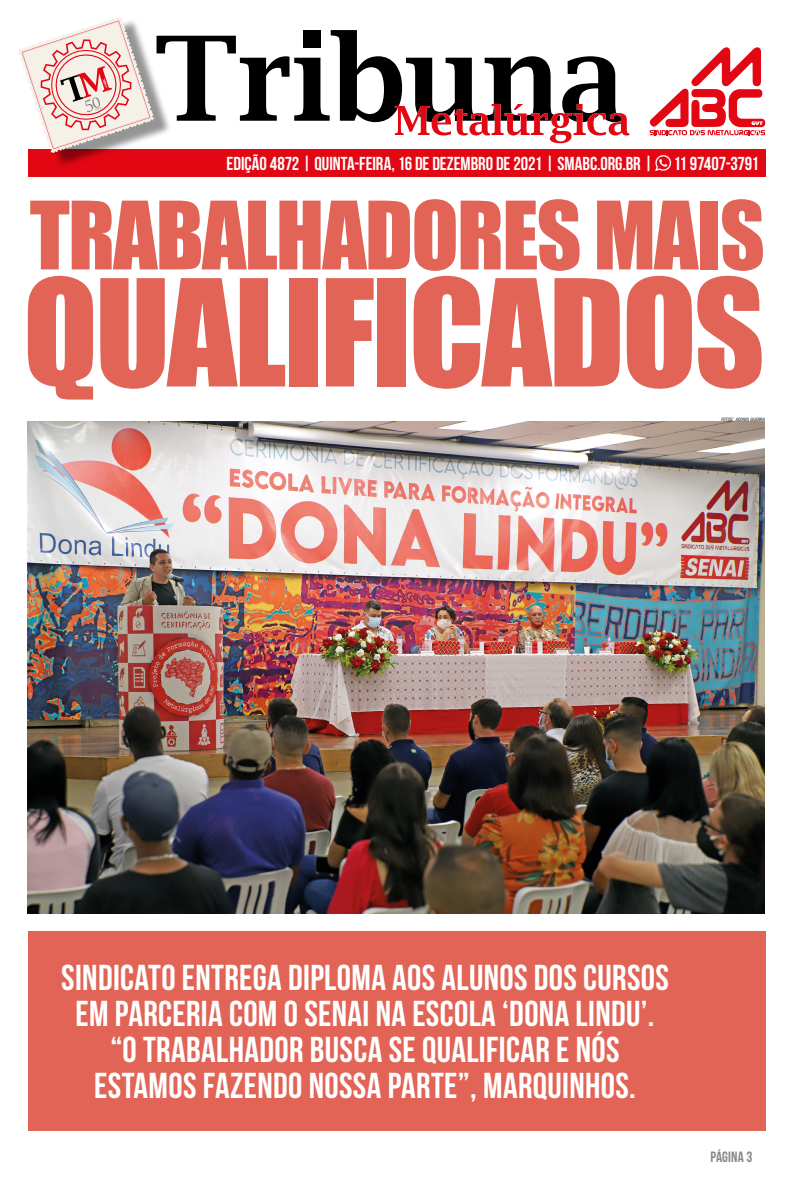
<style>
.page{position:relative;width:794px;height:1191px;background:#fff}
.page>*{position:absolute;margin:0;border:0;box-sizing:border-box;transform-origin:0 0}
.t1{font:137px "Impact";letter-spacing:-.02em;color:#e16456}
.t2{font:87px "Impact";letter-spacing:-.02em;color:#e16456}
.t3{font:36px/36px "Bebas Neue";letter-spacing:.01em;color:#fff;text-align:center}
.t4{font:18.8px "Bebas Neue";letter-spacing:-.005em;color:#fff}
.t5{font:14.9px "Bebas Neue";letter-spacing:.01em;color:#878787}
.t6{font:italic condensed 4.4px "Swiss 721 BT";color:#000}
.s1{font-size:6.2px}
</style>
<div class="page">
<svg style="left:649px;top:47px;width:116px;height:88px"></svg>
<div style="left:28px;top:149px;width:737px;height:27px;background:#e30613"></div>
<div style="left:23px;top:19px;width:149px;height:149px;background:#000;opacity:.42"></div>
<svg style="left:18px;top:16px;width:611px;height:137px"></svg>
<svg style="left:655px;top:155px;width:16px;height:16px"></svg>
<div style="left:28px;top:930px;width:737px;height:200px;background:#e16456"></div>
<img style="left:28px;top:422px;width:737px;height:491px">
<p class="t4" style="left:227px;top:153px;width:534px">EDIÇÃO 4872 | QUINTA-FEIRA, 16 DE DEZEMBRO DE 2021 | SMABC.ORG.BR | 11 97407-3791</p>
<h2 class="t2" style="left:30px;top:168px;width:736px">TRABALHADORES MAIS</h2>
<h1 class="t1" style="left:23px;top:226px;width:743px">QUALIFICADOS</h1>
<p class="t6" style="left:721px;top:416px;width:45px">FOTOS<span class="s1">:</span> ADONIS GUERRA</p>
<p class="t3" style="left:61px;top:959px;width:609px">SINDICATO ENTREGA DIPLOMA AOS ALUNOS DOS CURSOS EM PARCERIA COM O SENAI NA ESCOLA ‘DONA LINDU’. “O TRABALHADOR BUSCA SE QUALIFICAR E NÓS ESTAMOS FAZENDO NOSSA PARTE”, MARQUINHOS.</p>
<p class="t5" style="left:710px;top:1148px;width:43px">PÁGINA 3</p>
</div>
